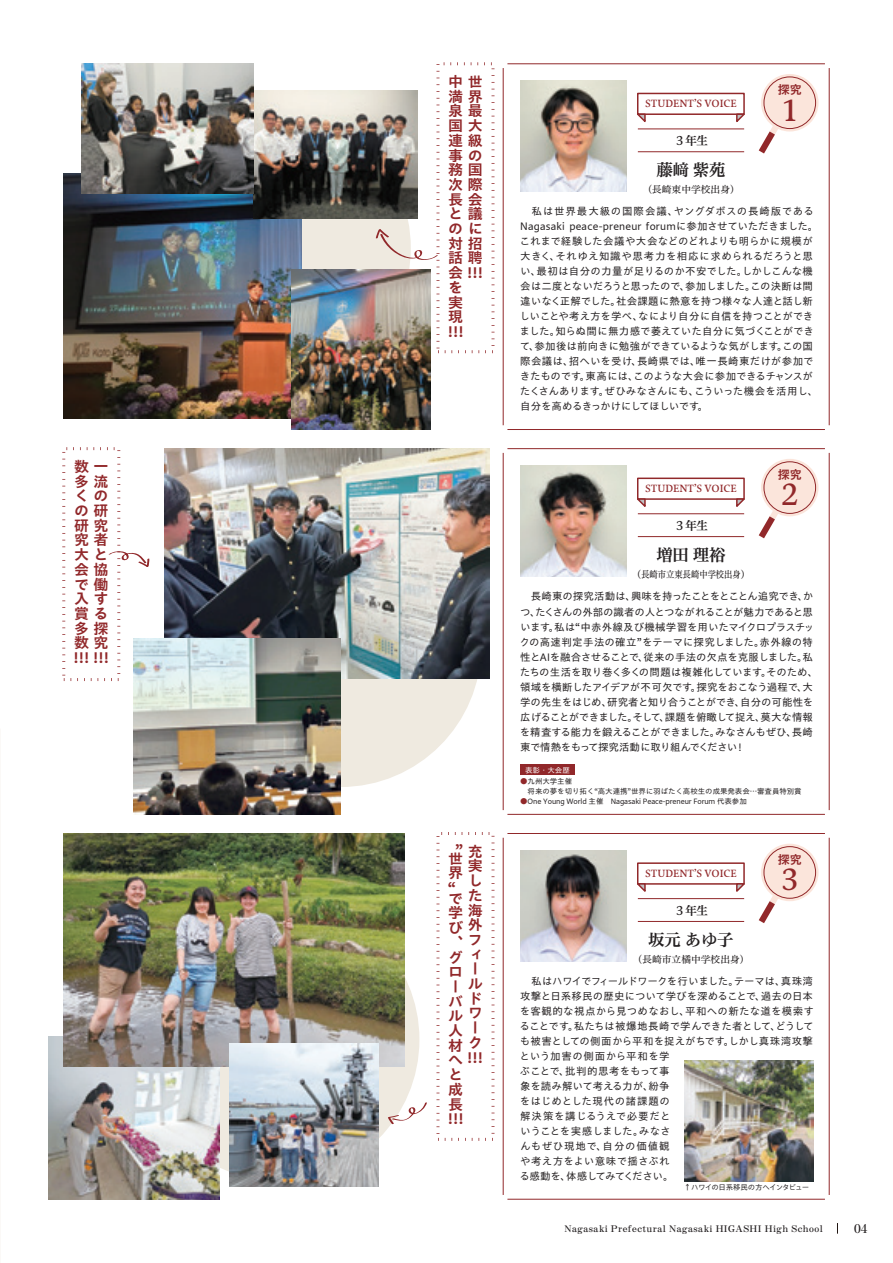
<style>
.page{position:relative;width:893px;height:1263px;background:#fff}
.page>*{position:absolute;margin:0;border:0;box-sizing:border-box;transform-origin:0 0}
.t1{font:28.5px "Hiragino UD Serif Std N W6";color:#91282a}
.t2{font:16.5px "Hiragino UD Serif Std W6";letter-spacing:-.015em;color:#231f20}
.t3{font:700 15px "P Aoto Gothic Std N";color:#91282a}
.t4{font:700 14.7px/14.7px "P Aoto Gothic Std N";color:#91282a}
.t5{font:12px "Hiragino UD Serif Std W6";letter-spacing:-.08em;color:#231f20}
.t6{font:700 12px "P Aoto Gothic Std N";color:#91282a}
.t7{font:700 12px "Ro H Min Sink Std";color:#231f20}
.t8{font:10.5px/15px "P Aoto Gothic Std N";letter-spacing:-.01em;color:#231f20}
.t9{font:10.5px/15px "P Aoto Gothic Std N";letter-spacing:-.03em;color:#231f20}
.t10{font:9.75px "Hiragino UD Serif Std W6";color:#91282a}
.t11{font:9.75px "Hiragino UD Serif Std W4";color:#231f20}
.t12{font:700 9px "Ro H Min Sink Std";letter-spacing:.05em;color:#231f20}
.t13{font:7.5px/9.8px "P Aoto Gothic Std N";letter-spacing:-.01em;color:#231f20}
.t14{font:7.5px "P Aoto Gothic Std N";letter-spacing:-.075em;color:#231f20}
.t15{font:7.5px "P Aoto Gothic Std N";color:#fff}
.s1{color:#91282a}
</style>
<div class="page">
<div style="left:199px;top:505px;width:282px;height:282px;background:#efeae0;border-radius:50%"></div>
<div style="left:138px;top:899px;width:281px;height:281px;background:#efeae0;border-radius:50%"></div>
<div style="left:129px;top:107px;width:282px;height:282px;background:#efeae0;border-radius:50%"></div>
<img style="left:64px;top:174px;width:237px;height:244px">
<img style="left:253px;top:90px;width:164px;height:129px">
<img style="left:520px;top:81px;width:107px;height:110px">
<img style="left:520px;top:466px;width:107px;height:110px">
<img style="left:520px;top:850px;width:107px;height:111px">
<img style="left:164px;top:449px;width:325px;height:229px">
<img style="left:134px;top:638px;width:206px;height:176px">
<img style="left:291px;top:270px;width:139px;height:159px">
<img style="left:81px;top:64px;width:172px;height:129px">
<img style="left:49px;top:1036px;width:170px;height:163px">
<img style="left:684px;top:1060px;width:129px;height:121px">
<img style="left:64px;top:833px;width:340px;height:233px">
<img style="left:229px;top:1043px;width:150px;height:143px">
<hr style="left:507px;top:64px;width:318px;height:1px;background:#91282a">
<hr style="left:507px;top:429px;width:318px;height:1px;background:#91282a">
<hr style="left:829px;top:68px;width:1px;height:357px;background:#91282a">
<hr style="left:503px;top:68px;width:1px;height:357px;background:#91282a">
<hr style="left:507px;top:448px;width:318px;height:1px;background:#91282a">
<hr style="left:507px;top:814px;width:318px;height:1px;background:#91282a">
<hr style="left:829px;top:453px;width:1px;height:357px;background:#91282a">
<hr style="left:503px;top:453px;width:1px;height:357px;background:#91282a">
<hr style="left:507px;top:833px;width:318px;height:1px;background:#91282a">
<hr style="left:507px;top:1199px;width:318px;height:1px;background:#91282a">
<hr style="left:829px;top:838px;width:1px;height:357px;background:#91282a">
<hr style="left:503px;top:838px;width:1px;height:357px;background:#91282a">
<div style="left:761px;top:74px;width:57px;height:57px;background:#fbe5db;border-radius:50%"></div>
<div style="left:764px;top:77px;width:52px;height:52px;border:1px solid #91282a;border-radius:50%"></div>
<svg style="left:759px;top:125px;width:20px;height:28px"></svg>
<hr style="left:638px;top:129px;width:106px;height:1px;background:#91282a">
<hr style="left:638px;top:151px;width:106px;height:1px;background:#91282a">
<div style="left:637px;top:93px;width:108px;height:22px;border:2px solid #91282a"></div>
<svg style="left:637px;top:113px;width:10px;height:9px"></svg>
<svg style="left:735px;top:113px;width:10px;height:9px"></svg>
<div style="left:761px;top:459px;width:57px;height:57px;background:#fbe5db;border-radius:50%"></div>
<div style="left:764px;top:461px;width:52px;height:53px;border:1px solid #91282a;border-radius:50%"></div>
<svg style="left:759px;top:509px;width:20px;height:29px"></svg>
<hr style="left:638px;top:513px;width:106px;height:1px;background:#91282a">
<hr style="left:638px;top:536px;width:106px;height:1px;background:#91282a">
<div style="left:637px;top:478px;width:108px;height:22px;border:2px solid #91282a"></div>
<svg style="left:637px;top:498px;width:10px;height:9px"></svg>
<svg style="left:735px;top:498px;width:10px;height:9px"></svg>
<div style="left:761px;top:844px;width:57px;height:57px;background:#fbe5db;border-radius:50%"></div>
<div style="left:764px;top:846px;width:52px;height:52px;border:1px solid #91282a;border-radius:50%"></div>
<svg style="left:759px;top:894px;width:20px;height:29px"></svg>
<hr style="left:638px;top:898px;width:106px;height:1px;background:#91282a">
<hr style="left:638px;top:921px;width:106px;height:1px;background:#91282a">
<div style="left:637px;top:862px;width:108px;height:23px;border:2px solid #91282a"></div>
<svg style="left:637px;top:882px;width:10px;height:10px"></svg>
<svg style="left:735px;top:882px;width:10px;height:10px"></svg>
<div style="left:520px;top:765px;width:55px;height:10px;background:#91282a"></div>
<svg style="left:108px;top:551px;width:41px;height:16px"></svg>
<svg style="left:388px;top:1102px;width:39px;height:22px"></svg>
<svg style="left:376px;top:229px;width:62px;height:31px"></svg>
<p class="t4" style="left:74px;top:459px;width:37px;text-align:right">数一多流の<br>の研研究究者大と会協で働入す賞る多探数究!!! !!!</p>
<p class="t4" style="left:74px;top:489px;width:13px">く</p>
<p class="t4" style="left:448px;top:75px;width:36px;text-align:right">中世満界泉最国大連級事の務国次際長会議<br>のに対招話聘会 !!!</p>
<p class="t4" style="left:448px;top:207px;width:14px">と</p>
<p class="t4" style="left:448px;top:280px;width:17px">を実現!!!</p>
<p class="t3" style="left:464px;top:836px;width:16px;rotate:90deg">“</p>
<p class="t4" style="left:448px;top:851px;width:16px">世界</p>
<p class="t3" style="left:457px;top:874px;width:16px;rotate:90deg">”</p>
<p class="t4" style="left:448px;top:891px;width:17px">で学び、グローバル人材へと成長!!!</p>
<p class="t4" style="left:467px;top:844px;width:17px">充実した海外フィールドワーク!!!</p>
<p class="t10" style="left:645px;top:96px;width:93px">STUDENTʼS VOICE</p>
<p class="t5" style="left:674px;top:131px;width:36px">３年生</p>
<p class="t2" style="left:656px;top:158px;width:71px">藤﨑 紫苑</p>
<p class="t11" style="left:642px;top:182px;width:99px">（長崎東中学校出身）</p>
<p class="t6" style="left:778px;top:83px;width:25px">探究</p>
<p class="t1" style="left:781px;top:88px;width:19px">1</p>
<p class="t8" style="left:519px;top:205px;width:300px">　私は世界最大級の国際会議、ヤングダボスの長崎版であるNagasaki peace-preneur forumに参加させていただきました。これまで経験した会議や大会などのどれよりも明らかに規模が大きく、それゆえ知識や思考力を相応に求められるだろうと思い、最初は自分の力量が足りるのか不安でした。しかしこんな機会は二度とないだろうと思ったので、参加しました。この決断は間違いなく正解でした。社会課題に熱意を持つ様々な人達と話し新しいことや考え方を学べ、なにより自分に自信を持つことができました。知らぬ間に無力感で萎えていた自分に気づくことができて、参加後は前向きに勉強ができているような気がします。この国際会議は、招へいを受け、長崎県では、唯一長崎東だけが参加できたものです。東高には、このような大会に参加できるチャンスがたくさんあります。ぜひみなさんにも、こういった機会を活用し、自分を高めるきっかけにしてほしいです。</p>
<p class="t10" style="left:645px;top:481px;width:93px">STUDENTʼS VOICE</p>
<p class="t5" style="left:674px;top:516px;width:36px">３年生</p>
<p class="t2" style="left:656px;top:543px;width:71px">増田 理裕</p>
<p class="t11" style="left:632px;top:567px;width:120px">（長崎市立東長崎中学校出身）</p>
<p class="t6" style="left:778px;top:467px;width:25px">探究</p>
<p class="t1" style="left:781px;top:473px;width:19px">2</p>
<p class="t9" style="left:519px;top:590px;width:301px">　長崎東の探究活動は、興味を持ったことをとことん追究でき、かつ、たくさんの外部の識者の人とつながれることが魅力であると思います。私は“中赤外線及び機械学習を用いたマイクロプラスチックの高速判定手法の確立”をテーマに探究しました。赤外線の特性とAIを融合させることで、従来の手法の欠点を克服しました。私たちの生活を取り巻く多くの問題は複雑化しています。そのため、領域を横断したアイデアが不可欠です。探究をおこなう過程で、大学の先生をはじめ、研究者と知り合うことができ、自分の可能性を広げることができました。そして、課題を俯瞰して捉え、莫大な情報を精査する能力を鍛えることができました。みなさんもぜひ、長崎東で情熱をもって探究活動に取り組んでください！</p>
<p class="t15" style="left:525px;top:765px;width:46px">表彰・大会歴</p>
<p class="t13" style="left:520px;top:777px;width:283px"><span class="s1">●</span>九州大学主催<br>　将来の夢を切り拓く“高大連携”世界に羽ばたく高校生の成果発表会…審査員特別賞</p>
<p class="t13" style="left:520px;top:797px;width:228px"><span class="s1">●</span>One Young World 主催　Nagasaki Peace-preneur Forum 代表参加</p>
<p class="t10" style="left:645px;top:866px;width:93px">STUDENTʼS VOICE</p>
<p class="t5" style="left:674px;top:901px;width:36px">３年生</p>
<p class="t2" style="left:648px;top:927px;width:87px">坂元 あゆ子</p>
<p class="t11" style="left:633px;top:951px;width:118px">（長崎市立橘中学校出身）</p>
<p class="t6" style="left:778px;top:852px;width:25px">探究</p>
<p class="t1" style="left:781px;top:858px;width:19px">3</p>
<p class="t8" style="left:519px;top:974px;width:296px">　私はハワイでフィールドワークを行いました。テーマは、真珠湾攻撃と日系移民の歴史について学びを深めることで、過去の日本を客観的な視点から見つめなおし、平和への新たな道を模索することです。私たちは被爆地長崎で学んできた者として、どうしても被害としての側面から平和を捉えがちです。しかし真珠湾攻撃という加害の側面から平和を学<br>ぶことで、批判的思考をもって事<br>象を読み解いて考える力が、紛争<br>をはじめとした現代の諸課題の<br>解決策を講じるうえで必要だと<br>いうことを実感しました。みなさ<br>んもぜひ現地で、自分の価値観<br>や考え方をよい意味で揺さぶれ<br>る感動を、体感してみてください。</p>
<p class="t14" style="left:684px;top:1182px;width:127px">↑ハワイの日系移民の方へインタビュー</p>
<p class="t12" style="left:564px;top:1223px;width:260px">Nagasaki Prefectural Nagasaki HIGASHI High School</p>
<p class="t7" style="left:854px;top:1221px;width:15px">04</p>
</div>
